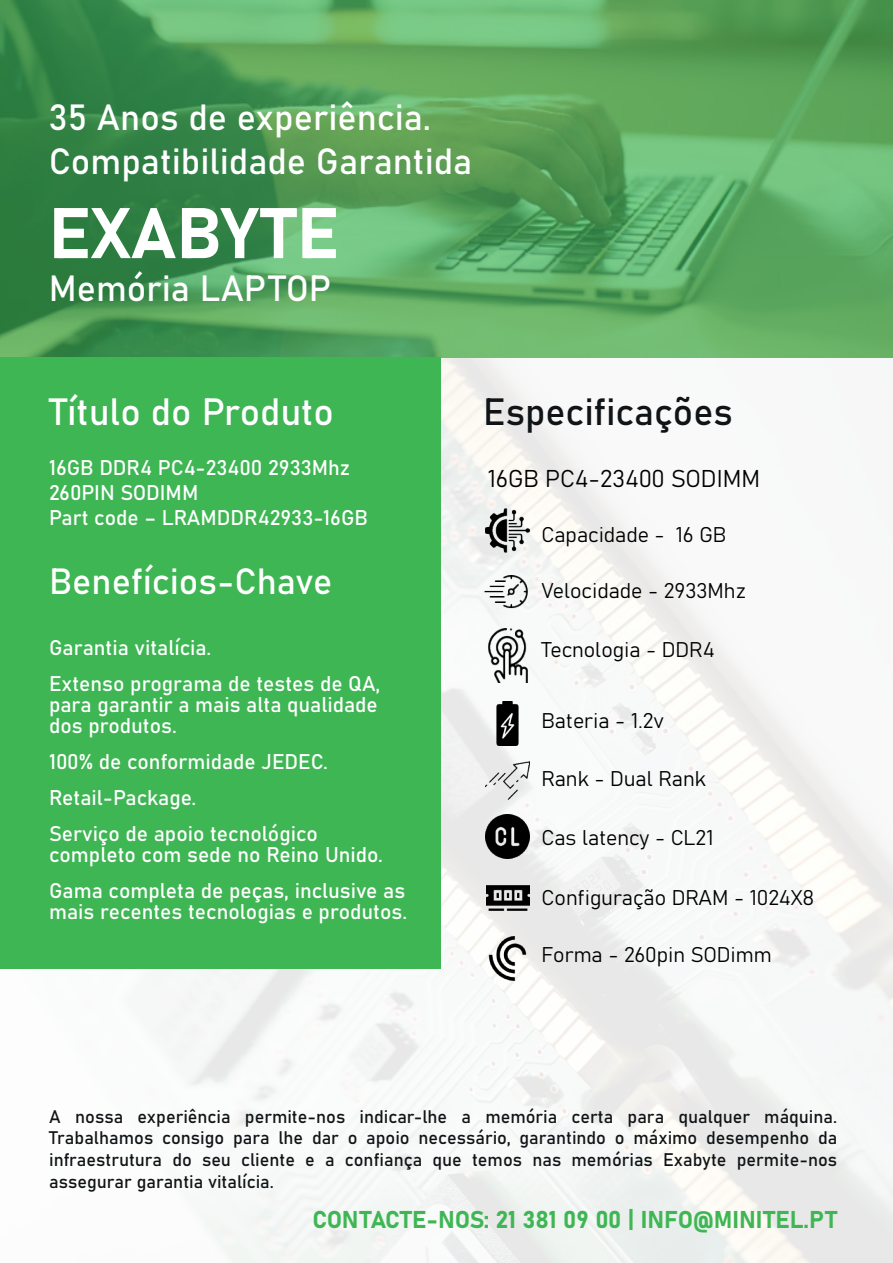
<style>
.page{position:relative;width:893px;height:1263px;background:#fff}
.page>*{position:absolute;margin:0;border:0;box-sizing:border-box;transform-origin:0 0}
.t1{font:70.5px "Bahnschrift";color:#fff}
.t2{font:37.5px "Bahnschrift";color:#fff}
.t3{font:37.5px "Bahnschrift";color:#111416}
.t4{font:36px/43.2px "Bahnschrift";color:#fff}
.t5{font:24px "Bahnschrift";color:#3fb654}
.t6{font:24px "Bahnschrift";color:#000001}
.t7{font:21px/36px "Bahnschrift";color:#fff}
.t8{font:21px "Bahnschrift";color:#000001}
.t9{font:18px/21.6px "Bahnschrift";color:#111416;text-align:justify}
</style>
<div class="page">
<div style="left:0;top:357px;width:893px;height:906px;background:linear-gradient(to bottom,#f6f7f5,#f4f5f4)"></div>
<svg style="left:0;top:0;width:893px;height:358px;background:#55a15c"></svg>
<div style="left:0;top:358px;width:440px;height:611px;background:#3fb654"></div>
<img style="left:486px;top:508px;width:44px;height:44px">
<img style="left:482px;top:571px;width:52px;height:43px">
<img style="left:480px;top:629px;width:56px;height:53px">
<img style="left:486px;top:702px;width:44px;height:44px">
<img style="left:486px;top:761px;width:44px;height:38px">
<img style="left:486px;top:814px;width:44px;height:44px">
<img style="left:487px;top:877px;width:42px;height:42px">
<img style="left:486px;top:937px;width:44px;height:43px">
<h3 class="t4" style="left:49px;top:94px;width:425px">35 Anos de experiência.<br>Compatibilidade Garantida</h3>
<h1 class="t1" style="left:49px;top:180px;width:292px">EXABYTE</h1>
<h3 class="t4" style="left:49px;top:265px;width:284px">Memória LAPTOP</h3>
<h2 class="t2" style="left:49px;top:383px;width:286px">Título do Produto</h2>
<p class="t7" style="left:49px;top:454px;width:320px;line-height:25.2px">16GB DDR4 PC4-23400 2933Mhz<br>260PIN SODIMM<br>Part code – LRAMDDR42933-16GB</p>
<h3 class="t4" style="left:49px;top:557px;width:285px">Benefícios-Chave</h3>
<p class="t7" style="left:49px;top:628px;width:333px">Garantia vitalícia.<br>Extenso programa de testes de QA,</p>
<p class="t7" style="left:49px;top:693px;width:330px;line-height:21px">para garantir a mais alta qualidade dos produtos.</p>
<p class="t7" style="left:49px;top:742px;width:280px">100% de conformidade JEDEC.<br>Retail-Package.<br>Serviço de apoio tecnológico</p>
<p class="t7" style="left:49px;top:835px;width:358px">completo com sede no Reino Unido.<br>Gama completa de peças, inclusive as</p>
<p class="t7" style="left:49px;top:892px;width:360px">mais recentes tecnologias e produtos.</p>
<h2 class="t3" style="left:483px;top:383px;width:251px">Especificações</h2>
<p class="t6" style="left:488px;top:460px;width:274px">16GB PC4-23400 SODIMM</p>
<p class="t8" style="left:541px;top:519px;width:186px">Capacidade - 16 GB</p>
<p class="t8" style="left:541px;top:575px;width:206px">Velocidade - 2933Mhz</p>
<p class="t8" style="left:541px;top:634px;width:175px">Tecnologia - DDR4</p>
<p class="t8" style="left:541px;top:705px;width:124px">Bateria - 1.2v</p>
<p class="t8" style="left:541px;top:762px;width:166px">Rank - Dual Rank</p>
<p class="t8" style="left:541px;top:822px;width:173px">Cas latency - CL21</p>
<p class="t8" style="left:542px;top:882px;width:274px">Configuração DRAM - 1024X8</p>
<p class="t8" style="left:541px;top:939px;width:232px">Forma - 260pin SODimm</p>
<p class="t9" style="left:49px;top:1104px;width:789px">A nossa experiência permite-nos indicar-lhe a memória certa para qualquer máquina.<br>Trabalhamos consigo para lhe dar o apoio necessário, garantindo o máximo desempenho da infraestrutura do seu cliente e a confiança que temos nas memórias Exabyte permite-nos assegurar garantia vitalícia.</p>
<p class="t5" style="left:312px;top:1202px;width:526px">CONTACTE-NOS: 21 381 09 00 | INFO@MINITEL.PT</p>
</div>
